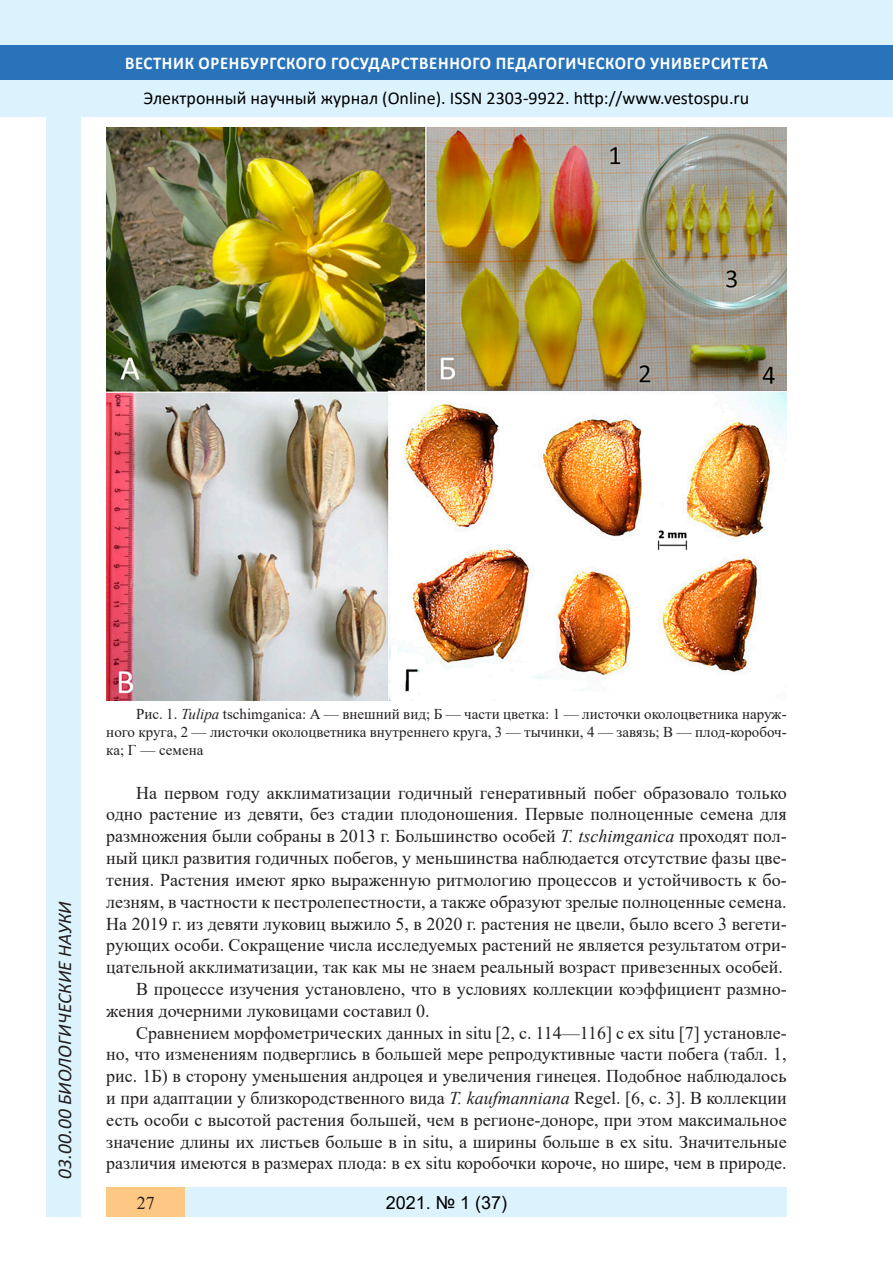
<style>
.page{position:relative;width:893px;height:1263px;background:#fff}
.page>*{position:absolute;margin:0;border:0;box-sizing:border-box;transform-origin:0 0}
.t1{font:italic 19.5px "Calibri";color:#231f20}
.Стиль2{font:18px/21.8px "Times New Roman";color:#231f20;text-align:justify}
.t2{font:18px "Calibri";color:#000}
.t3{font:700 18px "Calibri";letter-spacing:.04em;color:#fff;scale:.93 1}
.t4{font:18px "Arial";color:#000}
.литература{font:15px/18.1px "Times New Roman";color:#231f20;text-align:justify}
.s1{font-style:italic}
</style>
<div class="page">
<div style="left:0;top:0;width:893px;height:116px;background:#dcf2fc"></div>
<div style="left:0;top:45px;width:893px;height:34px;background:#2873ba"></div>
<div style="left:47px;top:116px;width:34px;height:1101px;background:#dcf2fc"></div>
<div style="left:106px;top:1188px;width:681px;height:29px;background:#dcf2fc"></div>
<div style="left:106px;top:1188px;width:79px;height:29px;background:#fdc784"></div>
<img style="left:106px;top:128px;width:681px;height:572px">
<p class="t3" style="left:125px;top:50px;width:693px">ВЕСТНИК ОРЕНБУРГСКОГО ГОСУДАРСТВЕННОГО ПЕДАГОГИЧЕСКОГО УНИВЕРСИТЕТА</p>
<p class="t2" style="left:144px;top:85px;width:607px">Электронный научный журнал (Online). ISSN 2303-9922. http://www.vestospu.ru</p>
<p class="t1" style="left:51px;top:1179px;width:279px;rotate:-90deg">03.00.00 БИОЛОГИЧЕСКИЕ НАУКИ</p>
<p class="литература" style="left:106px;top:704px;width:682px;text-indent:30px">Рис. 1. <span class="s1">Tulipa</span> tschimganica: А — внешний вид; Б — части цветка: 1 — листочки околоцветника наруж&shy;ного круга, 2 — листочки околоцветника внутреннего круга, 3 — тычинки, 4 — завязь; В — плод-коробоч&shy;ка; Г — семена</p>
<p class="Стиль2" style="left:106px;top:781px;width:682px;text-indent:30px">На первом году акклиматизации годичный генеративный побег образовало только одно растение из девяти, без стадии плодоношения. Первые полноценные семена для размножения были собраны в 2013 г. Большинство особей <span class="s1">T. tschimganica</span> проходят пол&shy;ный цикл развития годичных побегов, у меньшинства наблюдается отсутствие фазы цве&shy;тения. Растения имеют ярко выраженную ритмологию процессов и устойчивость к бо&shy;лезням, в частности к пестролепестности, а также образуют зрелые полноценные семена.<br>На 2019 г. из девяти луковиц выжило 5, в 2020 г. растения не цвели, было всего 3 вегети&shy;рующих особи. Сокращение числа исследуемых растений не является результатом отри&shy;цательной акклиматизации, так как мы не знаем реальный возраст привезенных особей.</p>
<p class="Стиль2" style="left:106px;top:977px;width:682px;text-indent:30px">В процессе изучения установлено, что в условиях коллекции коэффициент размно&shy;жения дочерними луковицами составил 0.</p>
<p class="Стиль2" style="left:106px;top:1021px;width:682px;text-indent:30px">Сравнением морфометрических данных in situ [2, с. 114—116] с ex situ [7] установле&shy;но, что изменениям подверглись в большей мере репродуктивные части побега (табл. 1, рис. 1Б) в сторону уменьшения андроцея и увеличения гинецея. Подобное наблюдалось и при адаптации у близкородственного вида <span class="s1">T. kaufmanniana</span> Regel. [6, с. 3]. В коллекции есть особи с высотой растения большей, чем в регионе-доноре, при этом максимальное значение длины их листьев больше в in situ, а ширины больше в ex situ. Значительные различия имеются в размерах плода: в ex situ коробочки короче, но шире, чем в природе.</p>
<p class="Стиль2" style="left:137px;top:1191px;width:19px">27</p>
<p class="t4" style="left:386px;top:1190px;width:123px">2021. № 1 (37)</p>
</div>
